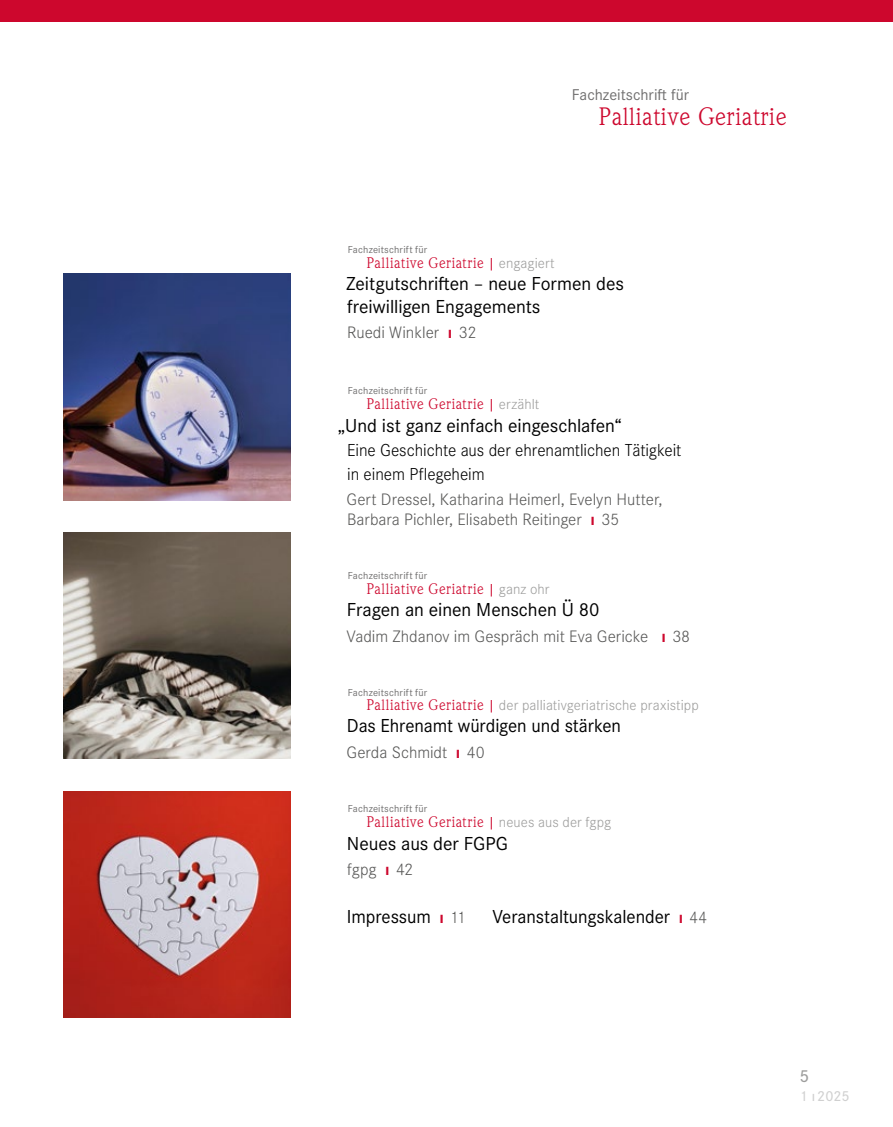
<style>
.page{position:relative;width:893px;height:1127px;background:#fff}
.page>*{position:absolute;margin:0;border:0;box-sizing:border-box;transform-origin:0 0}
.t1{font:24.75px "Weidemann Std";letter-spacing:.02em;color:#cd072d}
.t2{font:19.5px/22.5px "Corporate S Pro";letter-spacing:-.005em;color:#000}
.t3{font:300 18px/24px "Corporate S Pro";letter-spacing:-.005em;color:#000}
.t4{font:500 18px "Corporate S Pro";color:#9d9d9c}
.t5{font:300 17.25px/19.5px "Corporate S Pro";color:#575756}
.t6{font:16.2px "Corporate S Pro";color:#706f6f}
.t7{font:15px "Weidemann Std";letter-spacing:.025em;color:#cd072d}
.t8{font:300 15px "Corporate S Pro";letter-spacing:.005em;color:#9d9d9c}
.t9{font:500 15px "Corporate S Pro";color:#d0d0d0}
.t10{font:10.5px "Corporate S Pro";letter-spacing:.02em;color:#706f6f}
.s1{font-family:"Corporate S Pro"}
.s2{font-family:"Corporate S Pro";font-weight:300;color:#9d9d9c}
.s3{font-weight:700;color:#cd072d}
.s4{font-family:"Weidemann Std";font-weight:400;color:#cd072d}
.s5{font-weight:400;color:#cd072d}
.s6{font-weight:700;font-size:17.25px;color:#cd072d}
.s7{font-weight:300;font-size:17.25px;color:#575756}
</style>
<div class="page">
<div style="left:0;top:0;width:893px;height:21px;background:#cd072d"></div>
<img style="left:64px;top:791px;width:227px;height:227px">
<img style="left:64px;top:274px;width:227px;height:226px">
<img style="left:64px;top:532px;width:227px;height:227px">
<p class="t6" style="left:572px;top:83px;width:119px">Fachzeitschrift für</p>
<p class="t1" style="left:598px;top:102px;width:190px">Palliative Geriatrie</p>
<p class="t10" style="left:348px;top:241px;width:81px">Fachzeitschrift für</p>
<p class="t7" style="left:366px;top:253px;width:190px">Palliative Geriatrie <span class="s1">|</span> <span class="s2">engagiert</span></p>
<p class="t2" style="left:346px;top:271px;width:279px">Zeitgutschriften – neue Formen des freiwilligen Engagements</p>
<p class="t5" style="left:347px;top:322px;width:131px">Ruedi Winkler <span class="s3">ı</span> 32</p>
<p class="t10" style="left:348px;top:383px;width:81px">Fachzeitschrift für</p>
<p class="t7" style="left:366px;top:395px;width:174px">Palliative Geriatrie <span class="s1">|</span> <span class="s2">erzählt</span></p>
<p class="t2" style="left:338px;top:412px;width:285px">„Und ist ganz einfach eingeschlafen“</p>
<p class="t3" style="left:347px;top:436px;width:336px">Eine Geschichte aus der ehrenamtlichen Tätigkeit in einem Pflegeheim</p>
<p class="t5" style="left:347px;top:489px;width:317px">Gert Dressel, Katharina Heimerl, Evelyn Hutter,<br>Barbara Pichler, Elisabeth Reitinger <span class="s3">ı</span> 35</p>
<p class="t10" style="left:348px;top:567px;width:81px">Fachzeitschrift für</p>
<p class="t7" style="left:366px;top:580px;width:185px">Palliative Geriatrie <span class="s1">|</span> <span class="s2">ganz ohr</span></p>
<p class="t2" style="left:347px;top:597px;width:254px">Fragen an einen Menschen Ü 80</p>
<p class="t5" style="left:347px;top:625px;width:345px">Vadim Zhdanov im Gespräch mit Eva Gericke <span class="s3">ı</span> 38</p>
<p class="t10" style="left:348px;top:685px;width:81px">Fachzeitschrift für</p>
<p class="t8" style="left:366px;top:694px;width:334px"><span class="s4">Palliative Geriatrie</span> <span class="s5">|</span> der palliativgeriatrische praxistipp</p>
<p class="t2" style="left:347px;top:713px;width:276px">Das Ehrenamt würdigen und stärken</p>
<p class="t5" style="left:347px;top:741px;width:140px">Gerda Schmidt <span class="s3">ı</span> 40</p>
<p class="t10" style="left:348px;top:801px;width:81px">Fachzeitschrift für</p>
<p class="t7" style="left:366px;top:813px;width:246px">Palliative Geriatrie <span class="s1">|</span> <span class="s2">neues aus der fgpg</span></p>
<p class="t2" style="left:347px;top:830px;width:162px">Neues aus der FGPG</p>
<p class="t5" style="left:347px;top:859px;width:67px">fgpg <span class="s3">ı</span> 42</p>
<p class="t2" style="left:347px;top:904px;width:121px">Impressum <span class="s6">ı</span> <span class="s7">11</span></p>
<p class="t2" style="left:492px;top:904px;width:216px">Veranstaltungskalender <span class="s6">ı</span> <span class="s7">44</span></p>
<p class="t4" style="left:799px;top:1062px;width:11px">5</p>
<p class="t9" style="left:799px;top:1085px;width:52px">1 ı 2025</p>
</div>
